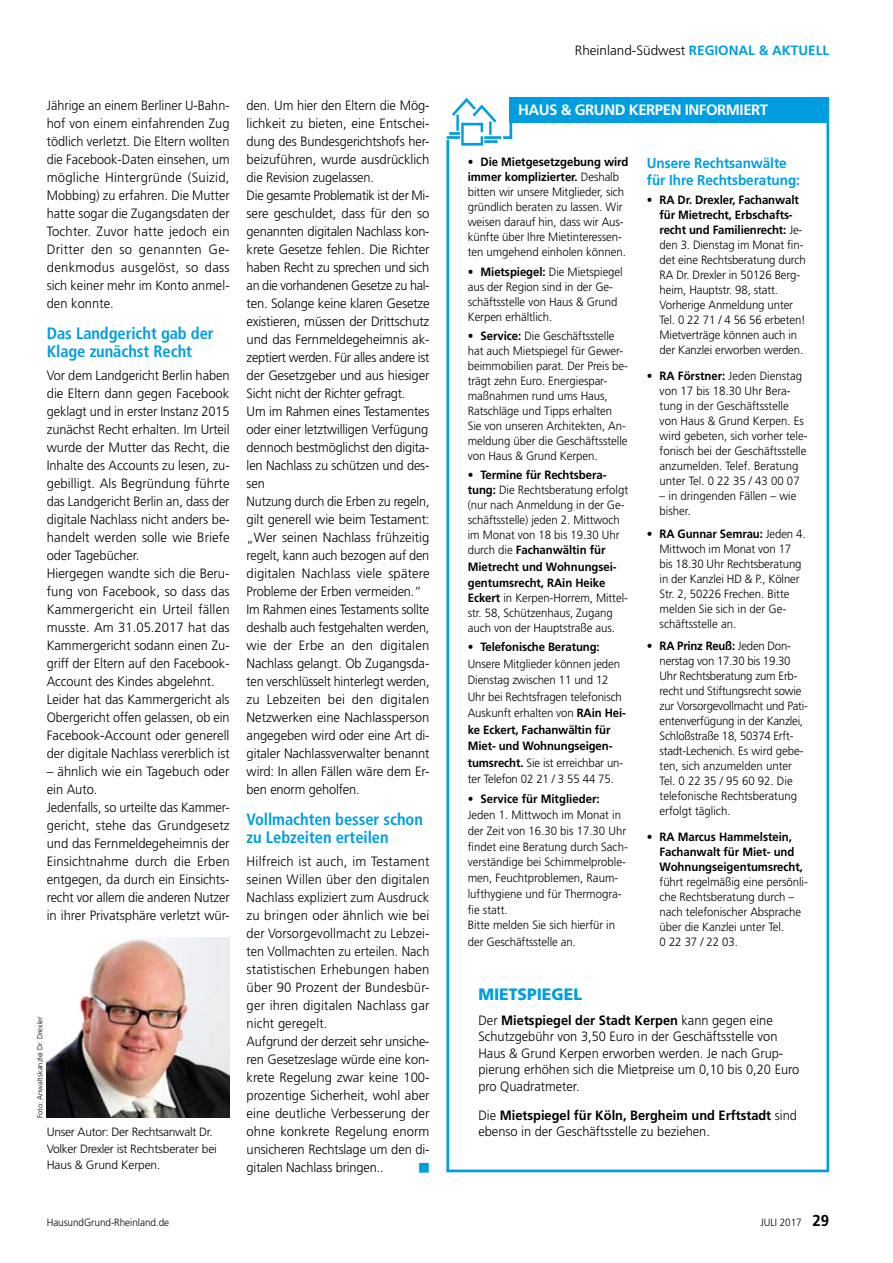
<style>
.page{position:relative;width:893px;height:1263px;background:#fff}
.page>*{position:absolute;margin:0;border:0;box-sizing:border-box;transform-origin:0 0}
.t1{font:700 condensed 16.5px/18px "Frutiger LT Std";letter-spacing:-.005em;color:#009ee0}
.t2{font:900 16.5px "Frutiger LT Std";color:#009ee0;scale:.95 1}
.t3{font:700 15px "Frutiger LT Std";letter-spacing:-.03em;color:#fff}
.t4{font:700 14.25px/16.5px "Frutiger LT Std";letter-spacing:-.005em;color:#009ee0;scale:.95 1}
.t5{font:300 13.5px/18px "Frutiger LT Std";letter-spacing:-.005em;color:#000;scale:.95 1}
.t6{font:300 13.5px/18px "Frutiger LT Std";letter-spacing:-.005em;color:#000}
.t7{font:300 13.5px/18px "Frutiger LT Std";letter-spacing:-.005em;color:#000;text-align:justify;scale:.94 1}
.t8{font:700 13.5px "Frutiger LT Std";color:#000;scale:.95 1}
.t9{font:300 12px/15px "Frutiger LT Std";letter-spacing:-.005em;color:#000;scale:.95 1}
.t10{font:700 12px/15px "Frutiger LT Std";letter-spacing:-.005em;color:#000;scale:.95 1}
.t11{font:300 12px/16.5px "Frutiger LT Std";letter-spacing:-.005em;color:#000}
.t12{font:300 12px "Frutiger LT Std";letter-spacing:-.025em;color:#000}
.t13{font:300 10.5px "Frutiger LT Std";letter-spacing:-.005em;color:#000;scale:.95 1}
.t14{font:10.5px "Zapf Dingbats IT Cby BT";color:#009ee0}
.t15{font:300 7.5px "Frutiger LT Std";color:#000}
.s1{font-weight:700;color:#009ee0}
.s2{font-weight:700}
.s3{font-weight:300}
.s4{font-weight:700;font-size:15.75px}
</style>
<div class="page">
<hr style="left:826px;top:99px;width:3px;height:1073px;background:#009ee0">
<div style="left:509px;top:98px;width:320px;height:25px;background:#009ee0"></div>
<hr style="left:446px;top:140px;width:3px;height:1032px;background:#009ee0">
<hr style="left:446px;top:1169px;width:383px;height:3px;background:#009ee0">
<svg style="left:447px;top:98px;width:65px;height:48px"></svg>
<img style="left:47px;top:938px;width:183px;height:180px">
<p class="t6" style="left:575px;top:42px;width:256px">Rheinland-Südwest <span class="s1">Regional &amp; Aktuell</span></p>
<p class="t7" style="left:47px;top:97px;width:196px">Jährige an einem Berliner U-Bahn&shy;hof von einem einfahrenden Zug tödlich verletzt. Die Eltern wollten die Facebook-Daten einsehen, um mögliche Hintergründe (Suizid, Mobbing) zu erfahren. Die Mutter hatte sogar die Zugangsdaten der Tochter. Zuvor hatte jedoch ein Dritter den so genannten Ge&shy;denkmodus ausgelöst, so dass sich keiner mehr im Konto anmel&shy;den konnte.</p>
<h1 class="t1" style="left:47px;top:324px;width:168px">Das Landgericht gab der<br>Klage zunächst Recht</h1>
<p class="t5" style="left:47px;top:367px;width:194px">Vor dem Landgericht Berlin haben die Eltern dann gegen Facebook geklagt und in erster Instanz 2015 zunächst Recht erhalten. Im U rteil wurde der Mutter das Recht, die<br>Inhalte des Accounts zu lesen, zu&shy;gebilligt. Als Begründung führte das Landgericht Berlin an, dass der digitale Nachlass nicht anders be&shy;handelt werden solle wie Briefe oder Tagebücher.<br>Hiergegen wandte sich die Beru&shy;fung von Facebook, so dass das<br>Kammergericht ein U rteil fällen musste. Am 31.05.2017 hat das<br>Kammergericht sodann einen Zu&shy;griff der Eltern auf den Facebook-<br>Account des Kindes abgelehnt.<br>Leider hat das Kammergericht als<br>Obergericht offen gelassen, ob ein<br>Facebook-Account oder generell der digitale Nachlass vererblich ist</p>
<p class="t6" style="left:47px;top:763px;width:184px">– ähnlich wie ein Tagebuch oder ein Auto.<br>Jedenfalls, so urteilte das Kammer&shy;gericht, stehe das Grundgesetz und das Fernmeldegeheimnis der<br>Einsichtnahme durch die Erben entgegen, da durch ein Einsichts&shy;recht vor allem die anderen Nutzer in ihrer Privatsphäre verletzt wür-</p>
<p class="t5" style="left:247px;top:97px;width:194px">den. U m hier den Eltern die Mög&shy;lichkeit zu bieten, eine Entschei&shy;dung des Bundesgerichtshofs her&shy;beizuführen, wurde ausdrücklich die Revision zugelassen.<br>Die gesamte Problematik ist der Mi&shy;sere geschuldet, dass für den so genannten digitalen Nachlass kon&shy;krete Gesetze fehlen. Die Richter haben Recht zu sprechen und sich an die vorhandenen Gesetze zu hal&shy;ten. Solange keine klaren Gesetze existieren, müssen der Drittschutz und das Fernmeldegeheimnis ak&shy;zeptiert werden. Für alles andere ist der Gesetzgeber und aus hiesiger<br>Sicht nicht der Richter gefragt.<br>U m im Rahmen eines Testamentes oder einer letztwilligen Verfügung dennoch bestmöglichst den digita&shy;len Nachlass zu schützen und des&shy;sen<br>Nutzung durch die Erben zu regeln, gilt generell wie beim Testament: „Wer seinen Nachlass frühzeitig regelt, kann auch bezogen auf den digitalen Nachlass viele spätere<br>Probleme der Erben vermeiden.“<br>Im Rahmen eines Testaments sollte deshalb auch festgehalten werden, wie der Erbe an den digitalen<br>Nachlass gelangt. Ob Zugangsda&shy;ten verschlüsselt hinterlegt werden, zu Lebzeiten bei den digitalen<br>Netzwerken eine Nachlassperson angegeben wird oder eine Art di&shy;gitaler Nachlassverwalter benannt wird: In allen Fällen wäre dem Er&shy;ben enorm geholfen.</p>
<h1 class="t1" style="left:247px;top:810px;width:178px">Vollmachten besser schon zu Lebzeiten erteilen</h1>
<p class="t6" style="left:247px;top:853px;width:184px">Hilfreich ist auch, im Testament seinen Willen über den digitalen<br>Nachlass expliziert zum Ausdruck zu bringen oder ähnlich wie bei der Vorsorgevollmacht zu Lebzei&shy;ten Vollmachten zu erteilen. Nach statistischen Erhebungen haben über 90 Prozent der Bundesbür&shy;ger ihren digitalen Nachlass gar nicht geregelt.<br>Aufgrund der derzeit sehr unsiche&shy;ren Gesetzeslage würde eine kon&shy;krete Regelung zwar keine 100- prozentige Sicherheit, wohl aber eine deutliche Verbesserung der ohne konkrete Regelung enorm unsicheren Rechtslage um den di&shy;gitalen Nachlass bringen..</p>
<p class="t3" style="left:518px;top:101px;width:252px">Haus &amp; Grund Kerpen Informiert</p>
<p class="t9" style="left:468px;top:155px;width:171px"><span class="s2">• Die Mietgesetzgebung wird immer komplizierter.</span> Deshalb bitten wir unsere Mitglieder, sich gründlich beraten zu lassen. Wir weisen darauf hin, dass wir Aus&shy;künfte über Ihre Mietinteressen&shy;ten umgehend einholen können.</p>
<p class="t9" style="left:468px;top:264px;width:165px"><span class="s2">• Mietspiegel:</span> Die Mietspiegel aus der Region sind in der Ge&shy;schäftsstelle von Haus &amp; Grund<br>Kerpen erhältlich.</p>
<p class="t9" style="left:468px;top:328px;width:170px"><span class="s2">• Service:</span> Die Geschäftsstelle hat auch Mietspiegel für Gewer&shy;beimmobilien parat. Der Preis be&shy;trägt zehn Euro. Energiespar&shy;maßnahmen rund ums Haus,<br>Ratschläge und Tipps erhalten<br>Sie von unseren Architekten, An&shy;meldung über die Geschäftsstelle von Haus &amp; Grund Kerpen.</p>
<p class="t9" style="left:468px;top:468px;width:170px"><span class="s2">• Termine für Rechtsbera&shy;tung:</span> Die Rechtsberatung erfolgt (nur nach Anmeldung in der Ge&shy;schäftsstelle) jeden 2. Mittwoch im Monat von 18 bis 19.30 Uhr durch die <span class="s2">Fachanwältin für</span></p>
<p class="t10" style="left:468px;top:558px;width:158px;line-height:16.5px">Mietrecht und Wohnungsei&shy;gentumsrecht, RAin Heike</p>
<p class="t9" style="left:468px;top:591px;width:170px"><span class="s2">Eckert</span> in Kerpen-Horrem, Mittel&shy;str. 58, Schützenhaus, Zugang auch von der Hauptstraße aus.</p>
<p class="t10" style="left:468px;top:640px;width:140px">• Telefonische Beratung:</p>
<p class="t9" style="left:468px;top:656px;width:168px;line-height:16.5px">U nsere Mitglieder können jeden<br>Dienstag zwischen 11 und 12<br>U hr bei Rechtsfragen telefonisch<br>Auskunft erhalten von <span class="s2">RAin Hei&shy;ke Eckert, Fachanwältin für<br>Miet- und Wohnungseigen&shy;tumsrecht.</span> Sie ist erreichbar un&shy;ter Telefon 02 21 / 3 55 44 75.</p>
<p class="t10" style="left:468px;top:792px;width:140px">• Service für Mitglieder:</p>
<p class="t9" style="left:468px;top:807px;width:170px;line-height:15.9px">Jeden 1. Mittwoch im Monat in der Zeit von 16.30 bis 17.30 Uhr findet eine Beratung durch Sach&shy;verständige bei Schimmelproble&shy;men, Feuchtproblemen, Raum&shy;lufthygiene und für Thermogra&shy;fie statt.<br>Bitte melden Sie sich hierfür in der Geschäftsstelle an.</p>
<p class="t4" style="left:647px;top:155px;width:163px">Unsere Rechtsanwälte für Ihre Rechtsberatung:</p>
<p class="t9" style="left:660px;top:192px;width:155px;text-indent:-13px"><span class="s2">• RA Dr. Drexler, Fachanwalt für Mietrecht, Erbschafts&shy;recht und Familienrecht:</span> Je&shy;den 3. Dienstag im Monat fin&shy;det eine Rechtsberatung durch<br>RA Dr. Drexler in 50126 Berg&shy;heim, Hauptstr. 98, statt.<br>Vorherige Anmeldung unter<br>Tel. 0 22 71 / 4 56 56 erbeten!<br>Mietverträge können auch in der Kanzlei erworben werden.</p>
<p class="t9" style="left:660px;top:369px;width:157px;text-indent:-13px"><span class="s2">• RA Förstner:</span> Jeden Dienstag von 17 bis 18.30 U hr Bera&shy;tung in der Geschäftsstelle von Haus &amp; Grund Kerpen. Es wird gebeten, sich vorher tele&shy;fonisch bei der Geschäftsstelle anzumelden. Telef. Beratung unter Tel. 0 22 35 / 43 00 07</p>
<p class="t9" style="left:660px;top:489px;width:146px">– in dringenden Fällen – wie bisher.</p>
<p class="t9" style="left:660px;top:526px;width:155px;text-indent:-13px"><span class="s2">• RA Gunnar Semrau:</span> Jeden 4.<br>Mittwoch im Monat von 17 bis 18.30 U hr Rechtsberatung in der Kanzlei HD &amp; P., Kölner<br>Str. 2, 50226 Frechen. Bitte melden Sie sich in der Ge&shy;schäftsstelle an.</p>
<p class="t9" style="left:660px;top:638px;width:158px;text-indent:-13px"><span class="s2">• RA Prinz Reuß:</span> Jeden Don&shy;nerstag von 17.30 bis 19.30<br>U hr Rechtsberatung zum Erb&shy;recht und Stiftungsrecht sowie zur Vorsorgevollmacht und Pati&shy;entenverfügung in der Kanzlei,<br>Schloßstraße 18, 50374 Erft&shy;stadt-Lechenich. Es wird gebe&shy;ten, sich anzumelden unter<br>Tel. 0 22 35 / 95 60 92. Die telefonische Rechtsberatung erfolgt täglich.</p>
<p class="t10" style="left:660px;top:830px;width:152px;text-indent:-13px">• RA Marcus Hammelstein,<br>Fachanwalt für Miet- und<br>Wohnungseigentumsrecht,</p>
<p class="t9" style="left:660px;top:875px;width:157px">führt regelmäßig eine persönli&shy;che Rechtsberatung durch – nach telefonischer Absprache über die Kanzlei unter Tel.<br>0 22 37 / 22 03.</p>
<h1 class="t2" style="left:478px;top:984px;width:111px">MIETSPIEGEL</h1>
<p class="t5" style="left:478px;top:1012px;width:339px;line-height:16.5px">Der <span class="s2">Mietspiegel der Stadt Kerpen</span> kann gegen eine Schutzgebühr von 3,50 Euro in der Geschäftsstelle von Haus &amp; Grund Kerpen erworben werden. Je nach Grup&shy;pierung erhöhen sich die Mietpreise um 0,10 bis 0,20 Euro pro Quadratmeter.</p>
<p class="t8" style="left:478px;top:1107px;width:337px"><span class="s3">Die</span> Mietspiegel für Köln, Bergheim und Erftstadt <span class="s3">sind</span></p>
<p class="t15" style="left:36px;top:1118px;width:103px;rotate:-90deg">Foto: Anwaltskanzlei Dr. Drexler</p>
<p class="t12" style="left:47px;top:1125px;width:167px">U nser Autor: Der Rechtsanwalt Dr.</p>
<p class="t5" style="left:478px;top:1123px;width:245px">ebenso in der Geschäftsstelle zu beziehen.</p>
<p class="t11" style="left:47px;top:1140px;width:172px">Volker Drexler ist Rechtsberater bei<br>Haus &amp; Grund Kerpen.</p>
<p class="t14" style="left:419px;top:1162px;width:12px">■</p>
<p class="t13" style="left:47px;top:1216px;width:130px">HausundGrund-Rheinland.de</p>
<p class="t13" style="left:761px;top:1217px;width:74px">Juli 2017 <span class="s4">29</span></p>
</div>
